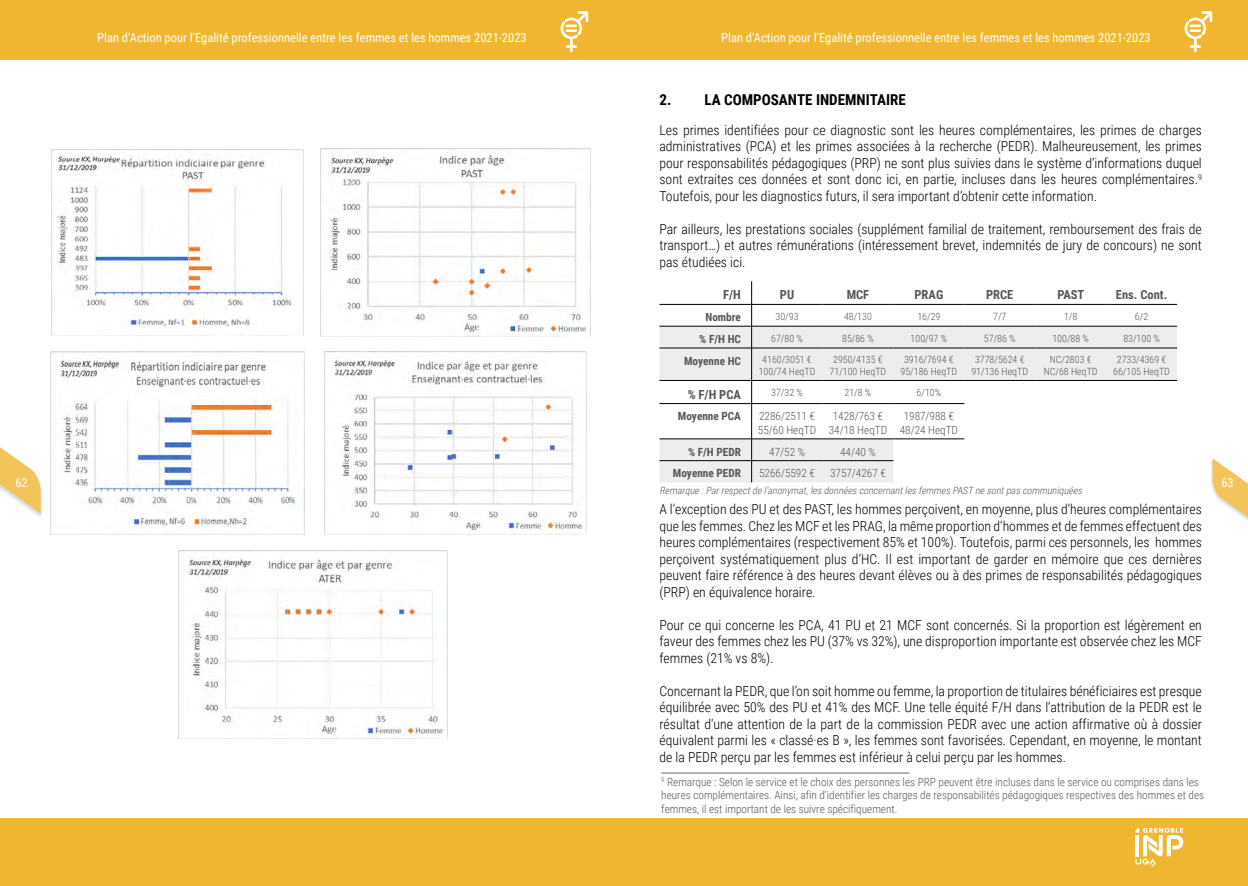
<style>
.page{position:relative;width:1248px;height:886px;background:#fff}
.page>*{position:absolute;margin:0;border:0;box-sizing:border-box;transform-origin:0 0}
.t1{font:700 15px "Roboto Condensed";color:#000}
.t2{font:300 13.75px/16.5px "Roboto Condensed";color:#000;text-align:justify}
.t3{font:12.5px "Roboto Condensed";color:#fff}
.t4{font:700 12.5px "Roboto Condensed";color:#575756}
.t5{font:300 11.25px/13.5px "Roboto Condensed";color:#575756}
.t6{font:700 11.25px "Roboto Condensed";color:#575756}
.t7{font:300 10px/12px "Roboto Condensed";color:#575756;text-align:center}
.t8{font:italic 300 10px "Roboto Condensed";color:#575756}
</style>
<div class="page">
<div style="left:0;top:274px;width:43px;height:245px;background:#000;opacity:.15"></div>
<svg style="left:0;top:274px;width:41px;height:239px"></svg>
<div style="left:0;top:819px;width:624px;height:67px;background:#f0b630"></div>
<div style="left:624px;top:0;width:623px;height:59px;background:#f0b630"></div>
<div style="left:624px;top:819px;width:623px;height:67px;background:#f0b630"></div>
<svg style="left:1135px;top:828px;width:48px;height:38px"></svg>
<div style="left:0;top:0;width:624px;height:59px;background:#f0b630"></div>
<svg style="left:560px;top:11px;width:28px;height:40px"></svg>
<svg style="left:1184px;top:11px;width:28px;height:40px"></svg>
<svg style="left:1212px;top:458px;width:35px;height:62px"></svg>
<img style="left:52px;top:149px;width:252px;height:186px">
<img style="left:320px;top:148px;width:270px;height:188px">
<img style="left:51px;top:351px;width:254px;height:183px">
<img style="left:324px;top:351px;width:262px;height:184px">
<img style="left:178px;top:550px;width:270px;height:188px">
<svg style="left:659px;top:327px;width:517px;height:155px"></svg>
<hr style="left:659px;top:304px;width:92px;height:1px;background:#000">
<hr style="left:751px;top:304px;width:71px;height:1px;background:#000">
<hr style="left:822px;top:304px;width:71px;height:1px;background:#000">
<hr style="left:893px;top:304px;width:71px;height:1px;background:#000">
<hr style="left:964px;top:304px;width:71px;height:1px;background:#000">
<hr style="left:1035px;top:304px;width:71px;height:1px;background:#000">
<hr style="left:1106px;top:304px;width:70px;height:1px;background:#000">
<hr style="left:659px;top:326px;width:92px;height:1px;background:#000">
<hr style="left:751px;top:326px;width:71px;height:1px;background:#000">
<hr style="left:822px;top:326px;width:71px;height:1px;background:#000">
<hr style="left:893px;top:326px;width:71px;height:1px;background:#000">
<hr style="left:964px;top:326px;width:71px;height:1px;background:#000">
<hr style="left:1035px;top:326px;width:71px;height:1px;background:#000">
<hr style="left:1106px;top:326px;width:70px;height:1px;background:#000">
<hr style="left:659px;top:348px;width:92px;height:1px;background:#000">
<hr style="left:751px;top:348px;width:71px;height:1px;background:#000">
<hr style="left:822px;top:348px;width:71px;height:1px;background:#000">
<hr style="left:893px;top:348px;width:71px;height:1px;background:#000">
<hr style="left:964px;top:348px;width:71px;height:1px;background:#000">
<hr style="left:1035px;top:348px;width:71px;height:1px;background:#000">
<hr style="left:1106px;top:348px;width:70px;height:1px;background:#000">
<hr style="left:659px;top:380px;width:92px;height:1px;background:#000">
<hr style="left:751px;top:380px;width:71px;height:1px;background:#000">
<hr style="left:822px;top:380px;width:71px;height:1px;background:#000">
<hr style="left:893px;top:380px;width:71px;height:1px;background:#000">
<hr style="left:964px;top:380px;width:71px;height:1px;background:#000">
<hr style="left:1035px;top:380px;width:71px;height:1px;background:#000">
<hr style="left:1106px;top:380px;width:70px;height:1px;background:#000">
<hr style="left:659px;top:403px;width:92px;height:1px;background:#000">
<hr style="left:751px;top:403px;width:71px;height:1px;background:#000">
<hr style="left:822px;top:403px;width:71px;height:1px;background:#000">
<hr style="left:893px;top:403px;width:71px;height:1px;background:#000">
<hr style="left:659px;top:460px;width:92px;height:1px;background:#000">
<hr style="left:751px;top:460px;width:71px;height:1px;background:#000">
<hr style="left:822px;top:460px;width:71px;height:1px;background:#000">
<svg style="left:751px;top:281px;width:1px;height:67px"></svg>
<hr style="left:751px;top:348px;width:1px;height:32px;background:#000">
<svg style="left:751px;top:381px;width:1px;height:22px"></svg>
<hr style="left:751px;top:404px;width:1px;height:35px;background:#000">
<svg style="left:751px;top:440px;width:1px;height:42px"></svg>
<hr style="left:659px;top:439px;width:92px;height:1px;background:#000">
<hr style="left:751px;top:439px;width:71px;height:1px;background:#000">
<hr style="left:822px;top:439px;width:71px;height:1px;background:#000">
<hr style="left:893px;top:439px;width:71px;height:1px;background:#000">
<hr style="left:661px;top:772px;width:248px;height:2px;background:#878787">
<p class="t3" style="left:97px;top:29px;width:431px">Plan d’Action pour l’Egalité professionnelle entre les femmes et les hommes 2021-2023</p>
<p class="t3" style="left:721px;top:29px;width:431px">Plan d’Action pour l’Egalité professionnelle entre les femmes et les hommes 2021-2023</p>
<p class="t1" style="left:659px;top:89px;width:248px">2. LA COMPOSANTE INDEMNITAIRE</p>
<p class="t2" style="left:659px;top:121px;width:544px">Les primes identifiées pour ce diagnostic sont les heures complémentaires, les primes de charges administratives (PCA) et les primes associées à la recherche (PEDR). Malheureusement, les primes pour responsabilités pédagogiques (PRP) ne sont plus suivies dans le système d’informations duquel sont extraites ces données et sont donc ici, en partie, incluses dans les heures complémentaires.<sup>9<br></sup>Toutefois, pour les diagnostics futurs, il sera important d’obtenir cette information.</p>
<p class="t2" style="left:659px;top:220px;width:544px">Par ailleurs, les prestations sociales (supplément familial de traitement, remboursement des frais de transport…) et autres rémunérations (intéressement brevet, indemnités de jury de concours) ne sont pas étudiées ici.</p>
<p class="t4" style="left:723px;top:286px;width:19px">F/H</p>
<p class="t4" style="left:779px;top:286px;width:16px">PU</p>
<p class="t4" style="left:846px;top:286px;width:24px">MCF</p>
<p class="t4" style="left:914px;top:286px;width:30px">PRAG</p>
<p class="t4" style="left:986px;top:286px;width:29px">PRCE</p>
<p class="t4" style="left:1057px;top:286px;width:29px">PAST</p>
<p class="t4" style="left:1115px;top:286px;width:53px">Ens. Cont.</p>
<p class="t6" style="left:705px;top:309px;width:37px">Nombre</p>
<p class="t7" style="left:775px;top:310px;width:24px">30/93</p>
<p class="t7" style="left:844px;top:310px;width:29px">48/130</p>
<p class="t7" style="left:917px;top:310px;width:24px">16/29</p>
<p class="t7" style="left:993px;top:310px;width:15px">7/7</p>
<p class="t7" style="left:1063px;top:310px;width:15px">1/8</p>
<p class="t7" style="left:1134px;top:310px;width:15px">6/2</p>
<p class="t6" style="left:699px;top:331px;width:43px">% F/H HC</p>
<p class="t7" style="left:771px;top:332px;width:33px">67/80 %</p>
<p class="t7" style="left:842px;top:332px;width:33px">85/86 %</p>
<p class="t7" style="left:910px;top:332px;width:38px">100/97 %</p>
<p class="t7" style="left:983px;top:332px;width:33px">57/86 %</p>
<p class="t7" style="left:1052px;top:332px;width:38px">100/88 %</p>
<p class="t7" style="left:1123px;top:332px;width:38px">83/100 %</p>
<p class="t6" style="left:684px;top:353px;width:58px">Moyenne HC</p>
<p class="t7" style="left:758px;top:353px;width:58px">4160/3051 €<br>100/74 HeqTD</p>
<p class="t7" style="left:829px;top:353px;width:58px">2950/4135 €<br>71/100 HeqTD</p>
<p class="t7" style="left:900px;top:353px;width:58px">3916/7694 €<br>95/186 HeqTD</p>
<p class="t7" style="left:971px;top:353px;width:58px">3778/5624 €<br>91/136 HeqTD</p>
<p class="t7" style="left:1043px;top:353px;width:55px">NC/2803 €<br>NC/68 HeqTD</p>
<p class="t7" style="left:1113px;top:353px;width:58px">2733/4369 €<br>66/105 HeqTD</p>
<p class="t4" style="left:687px;top:385px;width:55px">% F/H PCA</p>
<p class="t7" style="left:771px;top:386px;width:33px">37/32 %</p>
<p class="t7" style="left:844px;top:386px;width:28px">21/8 %</p>
<p class="t7" style="left:916px;top:386px;width:26px">6/10%</p>
<p class="t6" style="left:677px;top:408px;width:65px">Moyenne PCA</p>
<p class="t5" style="left:757px;top:409px;width:60px">2286/2511 €<br>55/60 HeqTD</p>
<p class="t5" style="left:828px;top:409px;width:60px;text-align:center">1428/763 €<br>34/18 HeqTD</p>
<p class="t5" style="left:899px;top:409px;width:60px;text-align:center">1987/988 €<br>48/24 HeqTD</p>
<p class="t6" style="left:688px;top:444px;width:54px">% F/H PEDR</p>
<p class="t5" style="left:769px;top:444px;width:37px">47/52 %</p>
<p class="t5" style="left:840px;top:444px;width:37px">44/40 %</p>
<p class="t6" style="left:672px;top:465px;width:70px">Moyenne PEDR</p>
<p class="t5" style="left:759px;top:466px;width:57px">5266/5592 €</p>
<p class="t5" style="left:830px;top:466px;width:57px">3757/4267 €</p>
<p class="t3" style="left:15px;top:473px;width:14px">62</p>
<p class="t3" style="left:1221px;top:473px;width:14px">63</p>
<p class="t8" style="left:659px;top:484px;width:426px">Remarque :Parrespectde l’anonymat,les données concernantles femmes PAST ne sontpas communiquées</p>
<p class="t2" style="left:659px;top:500px;width:544px">A l’exception des PU et des PAST, les hommes perçoivent, en moyenne, plus d’heures complémentaires que les femmes. Chez les MCF et les PRAG, la même proportion d’hommes et de femmes effectuent des heures complémentaires (respectivement 85% et 100%). Toutefois, parmi ces personnels, les hommes perçoivent systématiquement plus d’HC. Il est important de garder en mémoire que ces dernières peuvent faire référence à des heures devant élèves ou à des primes de responsabilités pédagogiques (PRP) en équivalence horaire.</p>
<p class="t2" style="left:659px;top:616px;width:544px">Pour ce qui concerne les PCA, 41 PU et 21 MCF sont concernés. Si la proportion est légèrement en faveur des femmes chez les PU (37% vs 32%), une disproportion importante est observée chez les MCF femmes (21% vs 8%).</p>
<p class="t2" style="left:659px;top:682px;width:544px">Concernant la PEDR, que l’on soit homme ou femme, la proportion de titulaires bénéficiaires est presque équilibrée avec 50% des PU et 41% des MCF. Une telle équité F/H dans l’attribution de la PEDR est le résultat d’une attention de la part de la commission PEDR avec une action affirmative où à dossier équivalent parmi les « classé·es B », les femmes sont favorisées. Cependant, en moyenne, le montant de la PEDR perçu par les femmes est inférieur à celui perçu par les hommes.</p>
<p class="t5" style="left:661px;top:775px;width:544px"><sup>9</sup> Remarque : Selon le service et le choix des personnes les PRP peuvent être incluses dans le service ou comprises dans les heures complémentaires. Ainsi, afin d’identifier les charges de responsabilités pédagogiques respectives des hommes et des femmes, il est important de les suivre spécifiquement.</p>
</div>
